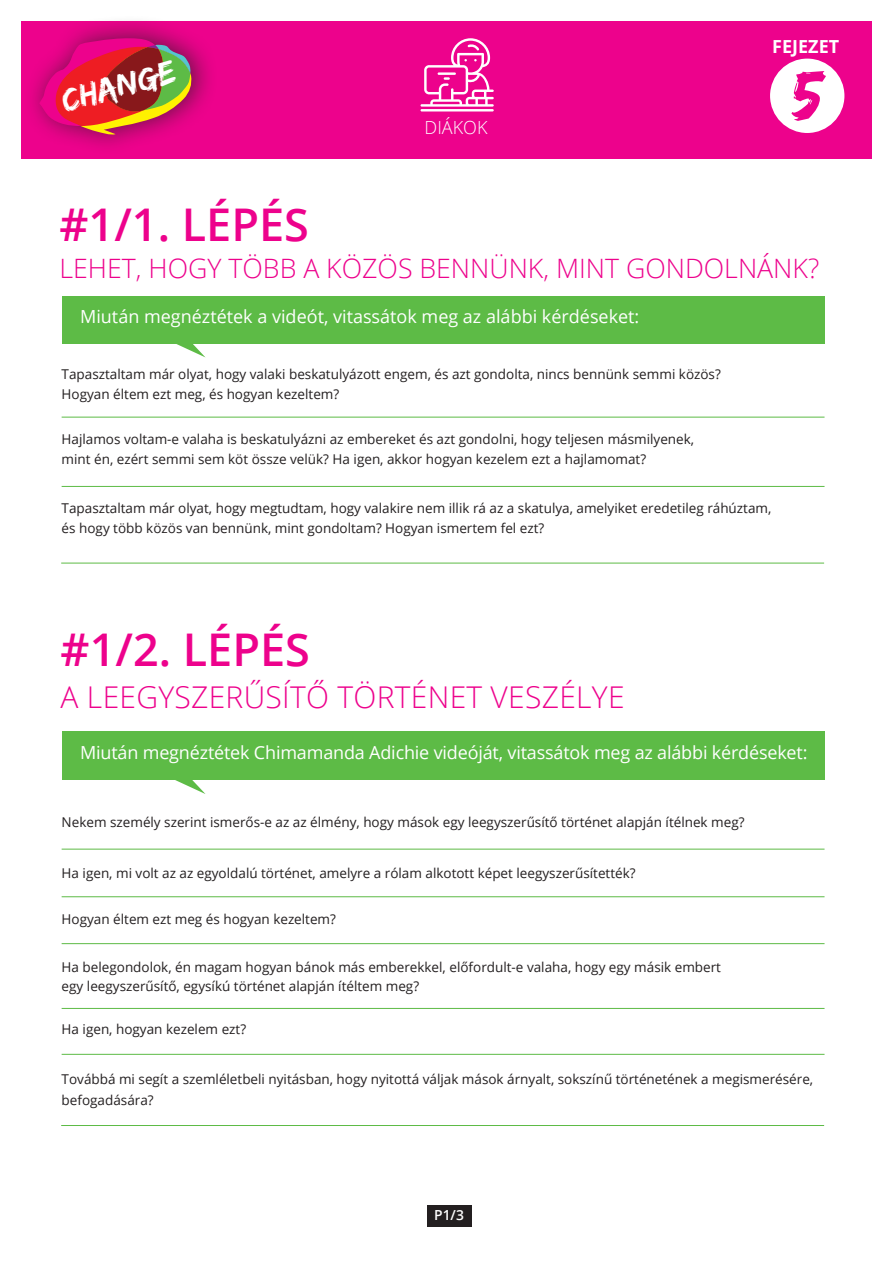
<style>
.page{position:relative;width:893px;height:1263px;background:#fff}
.page>*{position:absolute;margin:0;border:0;box-sizing:border-box;transform-origin:0 0}
.t1{font:71.4px "Edo";color:#ed028c}
.t2{font:600 45px "Open Sans";color:#ed028c}
.t3{font:34.5px "Edo";color:#fff}
.t4{font:300 30px "Open Sans";letter-spacing:.01em;color:#ed028c}
.t5{font:300 26.7px "Open Sans";color:#ed028c}
.t6{font:18px "Open Sans";letter-spacing:-.01em;color:#fff}
.t7{font:700 18px "Open Sans";color:#fff}
.t8{font:300 18px "Open Sans";color:#fff}
.t9{font:600 13.8px "Open Sans";color:#fff}
.t10{font:13.5px/19.5px "Open Sans";color:#231f20}
</style>
<div class="page">
<div style="left:427px;top:1206px;width:44px;height:21px;background:#231f20"></div>
<div style="left:62px;top:296px;width:762px;height:47px;background:#5dbb46"></div>
<svg style="left:171px;top:343px;width:35px;height:14px"></svg>
<hr style="left:62px;top:417px;width:762px;height:1px;background:#5dbb46">
<hr style="left:62px;top:486px;width:762px;height:1px;background:#5dbb46">
<div style="left:21px;top:21px;width:851px;height:137px;background:#ed028c"></div>
<div style="left:770px;top:59px;width:74px;height:74px;background:#fff;border-radius:50%"></div>
<div style="left:22px;top:14px;width:197px;height:143px;background:#231f20;opacity:.7"></div>
<svg style="left:39px;top:38px;width:153px;height:98px"></svg>
<hr style="left:420px;top:109px;width:74px;height:3px;background:#fff">
<svg style="left:420px;top:38px;width:74px;height:69px"></svg>
<hr style="left:61px;top:563px;width:763px;height:1px;background:#5dbb46">
<div style="left:62px;top:731px;width:762px;height:49px;background:#5dbb46"></div>
<svg style="left:175px;top:780px;width:31px;height:14px"></svg>
<hr style="left:62px;top:849px;width:762px;height:1px;background:#5dbb46">
<hr style="left:62px;top:896px;width:762px;height:1px;background:#5dbb46">
<hr style="left:62px;top:1008px;width:762px;height:1px;background:#5dbb46">
<hr style="left:62px;top:1054px;width:762px;height:1px;background:#5dbb46">
<hr style="left:62px;top:943px;width:762px;height:1px;background:#5dbb46">
<hr style="left:61px;top:1125px;width:763px;height:1px;background:#5dbb46">
<h3 class="t7" style="left:772px;top:33px;width:68px">FEJEZET</h3>
<h3 class="t3" style="left:57px;top:82px;width:118px;rotate:-15deg">Change</h3>
<h1 class="t1" style="left:791px;top:53px;width:34px">5</h1>
<h3 class="t8" style="left:425px;top:115px;width:64px">DIÁKOK</h3>
<h2 class="t2" style="left:60px;top:193px;width:251px">#1/1. LÉPÉS</h2>
<h3 class="t5" style="left:60px;top:250px;width:761px">LEHET, HOGY TÖBB A KÖZÖS BENNÜNK, MINT GONDOLNÁNK?</h3>
<h3 class="t6" style="left:80px;top:305px;width:561px">Miután megnéztétek a videót, vitassátok meg az alábbi kérdéseket:</h3>
<p class="t10" style="left:62px;top:364px;width:661px">Tapasztaltam már olyat, hogy valaki beskatulyázott engem, és azt gondolta, nincs bennünk semmi közös?<br>Hogyan éltem ezt meg, és hogyan kezeltem?</p>
<p class="t10" style="left:62px;top:429px;width:634px">Hajlamos voltam-e valaha is beskatulyázni az embereket és azt gondolni, hogy teljesen másmilyenek, mint én, ezért semmi sem köt össze velük? Ha igen, akkor hogyan kezelem ezt a hajlamomat?</p>
<p class="t10" style="left:62px;top:498px;width:711px">Tapasztaltam már olyat, hogy megtudtam, hogy valakire nem illik rá az a skatulya, amelyiket eredetileg ráhúztam, és hogy több közös van bennünk, mint gondoltam? Hogyan ismertem fel ezt?</p>
<h2 class="t2" style="left:61px;top:619px;width:251px">#1/2. LÉPÉS</h2>
<h3 class="t4" style="left:61px;top:676px;width:565px">A LEEGYSZERŰSÍTŐ TÖRTÉNET VESZÉLYE</h3>
<h3 class="t6" style="left:80px;top:740px;width:729px">Miután megnéztétek Chimamanda Adichie videóját, vitassátok meg az alábbi kérdéseket:</h3>
<p class="t10" style="left:62px;top:812px;width:684px">Nekem személy szerint ismerős-e az az élmény, hogy mások egy leegyszerűsítő történet alapján ítélnek meg?</p>
<p class="t10" style="left:62px;top:863px;width:575px">Ha igen, mi volt az az egyoldalú történet, amelyre a rólam alkotott képet leegyszerűsítették?</p>
<p class="t10" style="left:62px;top:909px;width:276px">Hogyan éltem ezt meg és hogyan kezeltem?</p>
<p class="t10" style="left:62px;top:956px;width:661px">Ha belegondolok, én magam hogyan bánok más emberekkel, előfordult-e valaha, hogy egy másik embert egy leegyszerűsítő, egysíkú történet alapján ítéltem meg?</p>
<p class="t10" style="left:62px;top:1019px;width:186px">Ha igen, hogyan kezelem ezt?</p>
<p class="t10" style="left:62px;top:1068px;width:753px;line-height:21px">Továbbá mi segít a szemléletbeli nyitásban, hogy nyitottá váljak mások árnyalt, sokszínű történetének a megismerésére, befogadására?</p>
<p class="t9" style="left:434px;top:1206px;width:31px">P1/3</p>
</div>
